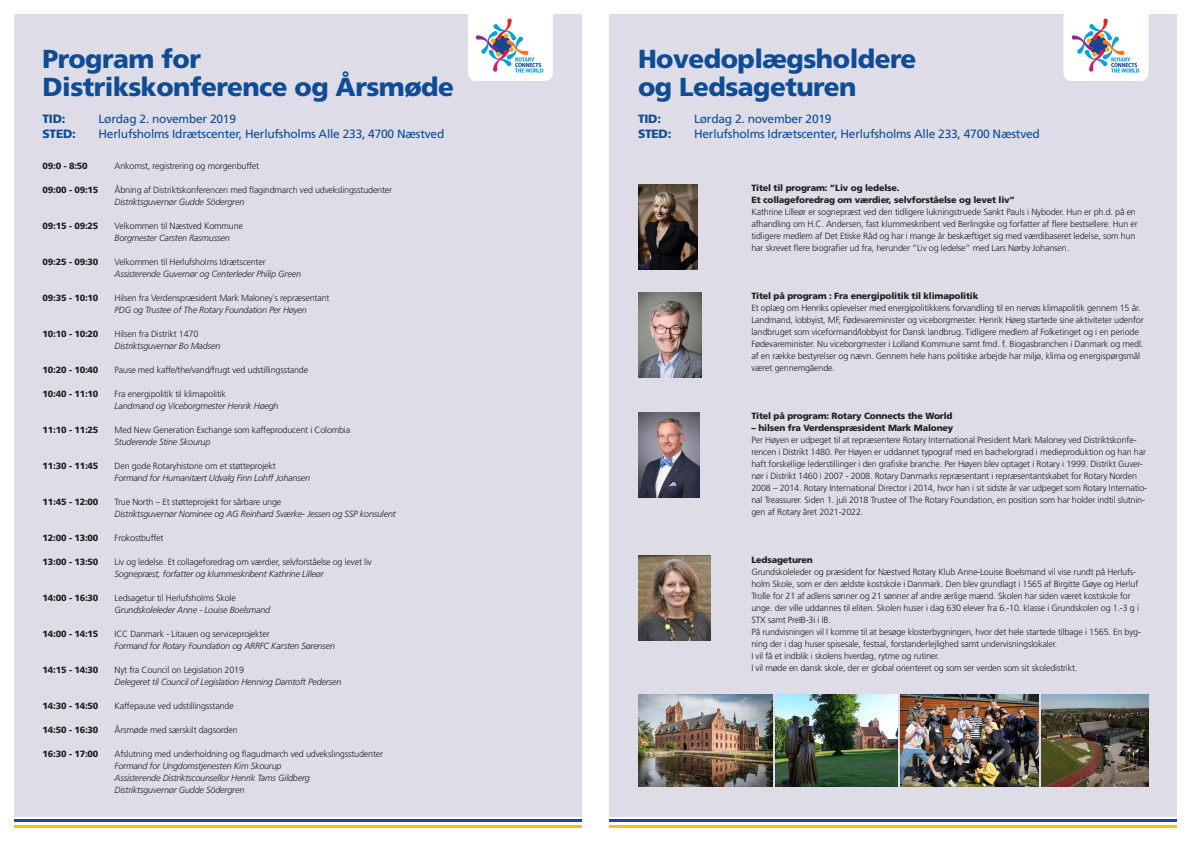
<style>
.page{position:relative;width:1191px;height:842px;background:#fff}
.page>*{position:absolute;margin:0;border:0;box-sizing:border-box;transform-origin:0 0}
.t1{font:900 26px "Frutiger";letter-spacing:-.02em;color:#0f4c95}
.t2{font:12px "Frutiger";letter-spacing:-.02em;color:#0f4c95}
.t3{font:900 12px "Frutiger";letter-spacing:-.02em;color:#0f4c95}
.t4{font:300 9px/12px "Frutiger";letter-spacing:-.02em;color:#231f20}
.t5{font:italic 300 9px "Frutiger";letter-spacing:-.02em;color:#231f20}
.t6{font:900 9px "Frutiger";letter-spacing:-.02em;color:#231f20}
</style>
<div class="page">
<div style="left:14px;top:14px;width:567px;height:802px;background:#dddce7"></div>
<hr style="left:14px;top:819px;width:567px;height:3px;background:#1e4898">
<hr style="left:14px;top:825px;width:567px;height:3px;background:#fdbc16">
<div style="left:468px;top:14px;width:85px;height:67px;background:#fff"></div>
<img style="left:475px;top:16px;width:70px;height:58px">
<div style="left:609px;top:14px;width:567px;height:802px;background:#dddce7"></div>
<hr style="left:609px;top:819px;width:567px;height:3px;background:#1e4898">
<hr style="left:609px;top:825px;width:567px;height:3px;background:#fdbc16">
<div style="left:1063px;top:14px;width:85px;height:67px;background:#fff"></div>
<img style="left:1070px;top:16px;width:70px;height:58px">
<img style="left:638px;top:184px;width:59px;height:85px">
<img style="left:638px;top:293px;width:63px;height:85px">
<img style="left:638px;top:413px;width:61px;height:85px">
<img style="left:638px;top:556px;width:72px;height:85px">
<img style="left:900px;top:694px;width:138px;height:93px">
<img style="left:1041px;top:694px;width:107px;height:93px">
<img style="left:776px;top:694px;width:121px;height:93px">
<img style="left:638px;top:694px;width:135px;height:93px">
<p class="t1" style="left:43px;top:44px;width:160px">Program for</p>
<p class="t1" style="left:43px;top:72px;width:413px">Distrikskonference og Årsmøde</p>
<p class="t3" style="left:43px;top:111px;width:24px">TID:</p>
<p class="t2" style="left:99px;top:112px;width:139px">Lørdag 2. november 2019</p>
<p class="t3" style="left:43px;top:126px;width:35px">STED:</p>
<p class="t2" style="left:99px;top:127px;width:347px">Herlufsholms Idrætscenter, Herlufsholms Alle 233, 4700 Næstved</p>
<p class="t6" style="left:43px;top:160px;width:47px">09:0 - 8:50</p>
<p class="t4" style="left:115px;top:160px;width:146px">Ankomst, registrering og morgenbuffet</p>
<p class="t6" style="left:43px;top:184px;width:57px">09:00 - 09:15</p>
<p class="t4" style="left:115px;top:184px;width:279px">Åbning af Distriktskonferencen med flagindmarch ved udvekslingsstudenter</p>
<p class="t5" style="left:115px;top:196px;width:131px">Distriktsguvernør Gudde Södergren</p>
<p class="t6" style="left:43px;top:220px;width:57px">09:15 - 09:25</p>
<p class="t4" style="left:115px;top:220px;width:130px">Velkommen til Næstved Kommune</p>
<p class="t5" style="left:115px;top:232px;width:117px">Borgmester Carsten Rasmussen</p>
<p class="t6" style="left:43px;top:256px;width:57px">09:25 - 09:30</p>
<p class="t4" style="left:115px;top:256px;width:153px">Velkommen til Herlufsholms Idrætscenter</p>
<p class="t5" style="left:115px;top:268px;width:188px">Assisterende Guvernør og Centerleder Philip Green</p>
<p class="t6" style="left:43px;top:292px;width:57px">09:35 - 10:10</p>
<p class="t4" style="left:115px;top:292px;width:216px">Hilsen fra Verdenspræsident Mark Maloney`s repræsentant</p>
<p class="t5" style="left:115px;top:304px;width:194px">PDG og Trustee of The Rotary Foundation Per Høyen</p>
<p class="t6" style="left:43px;top:328px;width:57px">10:10 - 10:20</p>
<p class="t4" style="left:115px;top:328px;width:85px">Hilsen fra Distrikt 1470</p>
<p class="t5" style="left:115px;top:340px;width:107px">Distriktsguvernør Bo Madsen</p>
<p class="t6" style="left:43px;top:364px;width:57px">10:20 - 10:40</p>
<p class="t4" style="left:115px;top:364px;width:195px">Pause med kaffe/the/vand/frugt ved udstillingsstande</p>
<p class="t6" style="left:43px;top:388px;width:57px">10:40 - 11:10</p>
<p class="t4" style="left:115px;top:388px;width:113px">Fra energipolitik til klimapolitik</p>
<p class="t5" style="left:115px;top:400px;width:166px">Landmand og Viceborgmester Henrik Høegh</p>
<p class="t6" style="left:43px;top:424px;width:57px">11:10 - 11:25</p>
<p class="t4" style="left:115px;top:424px;width:237px">Med New Generation Exchange som kaffeproducent i Colombia</p>
<p class="t5" style="left:115px;top:436px;width:97px">Studerende Stine Skourup</p>
<p class="t6" style="left:43px;top:460px;width:57px">11:30 - 11:45</p>
<p class="t4" style="left:115px;top:460px;width:163px">Den gode Rotaryhistorie om et støtteprojekt</p>
<p class="t5" style="left:115px;top:472px;width:197px">Formand for Humanitært Udvalg Finn Lohff Johansen</p>
<p class="t6" style="left:43px;top:496px;width:57px">11:45 - 12:00</p>
<p class="t4" style="left:115px;top:496px;width:168px">True North – Et støtteprojekt for sårbare unge</p>
<p class="t5" style="left:115px;top:508px;width:283px">Distriktsguvernør Nominee og AG Reinhard Sværke- Jessen og SSP konsulent</p>
<p class="t6" style="left:43px;top:532px;width:57px">12:00 - 13:00</p>
<p class="t4" style="left:115px;top:532px;width:51px">Frokostbuffet</p>
<p class="t6" style="left:43px;top:556px;width:57px">13:00 - 13:50</p>
<p class="t4" style="left:115px;top:556px;width:259px">Liv og ledelse. Et collageforedrag om værdier, selvforståelse og levet liv</p>
<p class="t5" style="left:115px;top:568px;width:211px">Sognepræst, forfatter og klummeskribent Kathrine Lilleør</p>
<p class="t6" style="left:43px;top:592px;width:57px">14:00 - 16:30</p>
<p class="t4" style="left:115px;top:592px;width:123px">Ledsagetur til Herlufsholms Skole</p>
<p class="t5" style="left:115px;top:604px;width:157px">Grundskoleleder Anne - Louise Boelsmand</p>
<p class="t6" style="left:43px;top:628px;width:57px">14:00 - 14:15</p>
<p class="t4" style="left:115px;top:628px;width:157px">ICC Danmark - Litauen og serviceprojekter</p>
<p class="t5" style="left:115px;top:640px;width:222px">Formand for Rotary Foundation og ARRFC Karsten Sørensen</p>
<p class="t6" style="left:43px;top:664px;width:57px">14:15 - 14:30</p>
<p class="t4" style="left:115px;top:664px;width:131px">Nyt fra Council on Legislation 2019</p>
<p class="t5" style="left:115px;top:676px;width:228px">Delegeret til Council of Legislation Henning Damtoft Pedersen</p>
<p class="t6" style="left:43px;top:700px;width:57px">14:30 - 14:50</p>
<p class="t4" style="left:115px;top:700px;width:121px">Kaffepause ved udstillingsstande</p>
<p class="t6" style="left:43px;top:724px;width:57px">14:50 - 16:30</p>
<p class="t4" style="left:115px;top:724px;width:125px">Årsmøde med særskilt dagsorden</p>
<p class="t6" style="left:43px;top:748px;width:57px">16:30 - 17:00</p>
<p class="t4" style="left:115px;top:748px;width:270px">Afslutning med underholdning og flagudmarch ved udvekslingsstudenter</p>
<p class="t5" style="left:115px;top:760px;width:169px">Formand for Ungdomstjenesten Kim Skourup</p>
<p class="t5" style="left:115px;top:772px;width:197px">Assisterende Distriktscounsellor Henrik Tams Gildberg</p>
<p class="t5" style="left:115px;top:784px;width:131px">Distriktsguvernør Gudde Södergren</p>
<p class="t1" style="left:638px;top:44px;width:280px">Hovedoplægsholdere</p>
<p class="t1" style="left:638px;top:72px;width:220px">og Ledsageturen</p>
<p class="t3" style="left:638px;top:111px;width:24px">TID:</p>
<p class="t2" style="left:694px;top:112px;width:139px">Lørdag 2. november 2019</p>
<p class="t3" style="left:638px;top:126px;width:35px">STED:</p>
<p class="t2" style="left:694px;top:127px;width:347px">Herlufsholms Idrætscenter, Herlufsholms Alle 233, 4700 Næstved</p>
<p class="t6" style="left:751px;top:183px;width:150px">Titel til program: ”Liv og ledelse.</p>
<p class="t6" style="left:751px;top:195px;width:265px">Et collageforedrag om værdier, selvforståelse og levet liv”</p>
<p class="t4" style="left:751px;top:206px;width:388px">Kathrine Lilleør er sognepræst ved den tidligere lukningstruede Sankt Pauls i Nyboder. Hun er ph.d. på en afhandling om H.C. Andersen, fast klummeskribent ved Berlingske og forfatter af flere bestsellere. Hun er tidligere medlem af Det Etiske Råd og har i mange år beskæftiget sig med værdibaseret ledelse, som hun har skrevet flere biografier ud fra, herunder ”Liv og ledelse” med Lars Nørby Johansen.</p>
<p class="t6" style="left:751px;top:291px;width:228px">Titel på program : Fra energipolitik til klimapolitik</p>
<p class="t4" style="left:751px;top:302px;width:391px">Et oplæg om Henriks oplevelser med energipolitikkens forvandling til en nervøs klimapolitik gennem 15 år.</p>
<p class="t4" style="left:751px;top:314px;width:394px">Landmand, lobbyist, MF, Fødevareminister og viceborgmester. Henrik Høeg startede sine aktiviteter udenfor landbruget som viceformand/lobbyist for Dansk landbrug. Tidligere medlem af Folketinget og i en periode Fødevareminister. Nu viceborgmester i Lolland Kommune samt fmd. f. Biogasbranchen i Danmark og medl. af en række bestyrelser og nævn. Gennem hele hans politiske arbejde har miljø, klima og energispørgsmål været gennemgående.</p>
<p class="t6" style="left:751px;top:411px;width:202px">Titel på program: Rotary Connects the World</p>
<p class="t6" style="left:751px;top:423px;width:203px">– hilsen fra Verdenspræsident Mark Maloney</p>
<p class="t4" style="left:751px;top:434px;width:397px">Per Høyen er udpeget til at repræsentere Rotary International President Mark Maloney ved Distriktskonfe&shy;rencen i Distrikt 1480. Per Høyen er uddannet typograf med en bachelorgrad i medieproduktion og han har haft forskellige lederstillinger i den grafiske branche. Per Høyen blev optaget i Rotary i 1999. Distrikt Guver&shy;nør i Distrikt 1460 i 2007 - 2008. Rotary Danmarks repræsentant i repræsentantskabet for Rotary Norden 2008 – 2014. Rotary International Director i 2014, hvor han i sit sidste år var udpeget som Rotary Internatio&shy;nal Treassurer. Siden 1. juli 2018 Trustee of The Rotary Foundation, en position som har holder indtil slutnin&shy;gen af Rotary året 2021-2022.</p>
<p class="t6" style="left:751px;top:555px;width:63px">Ledsageturen</p>
<p class="t4" style="left:751px;top:566px;width:389px">Grundskoleleder og præsident for Næstved Rotary Klub Anne-Louise Boelsmand vil vise rundt på Herlufs&shy;holm Skole, som er den ældste kostskole i Danmark. Den blev grundlagt i 1565 af Birgitte Gøye og Herluf Trolle for 21 af adlens sønner og 21 sønner af andre ærlige mænd. Skolen har siden været kostskole for unge. der ville uddannes til eliten. Skolen huser i dag 630 elever fra 6.-10. klasse i Grundskolen og 1.-3 g i STX samt PreIB-3i i IB.</p>
<p class="t4" style="left:751px;top:626px;width:391px">På rundvisningen vil I komme til at besøge klosterbygningen, hvor det hele startede tilbage i 1565. En byg&shy;ning der i dag huser spisesale, festsal, forstanderlejlighed samt undervisningslokaler.</p>
<p class="t4" style="left:751px;top:650px;width:190px">I vil få et indblik i skolens hverdag, rytme og rutiner.</p>
<p class="t4" style="left:751px;top:662px;width:327px">I vil møde en dansk skole, der er global orienteret og som ser verden som sit skoledistrikt.</p>
</div>
